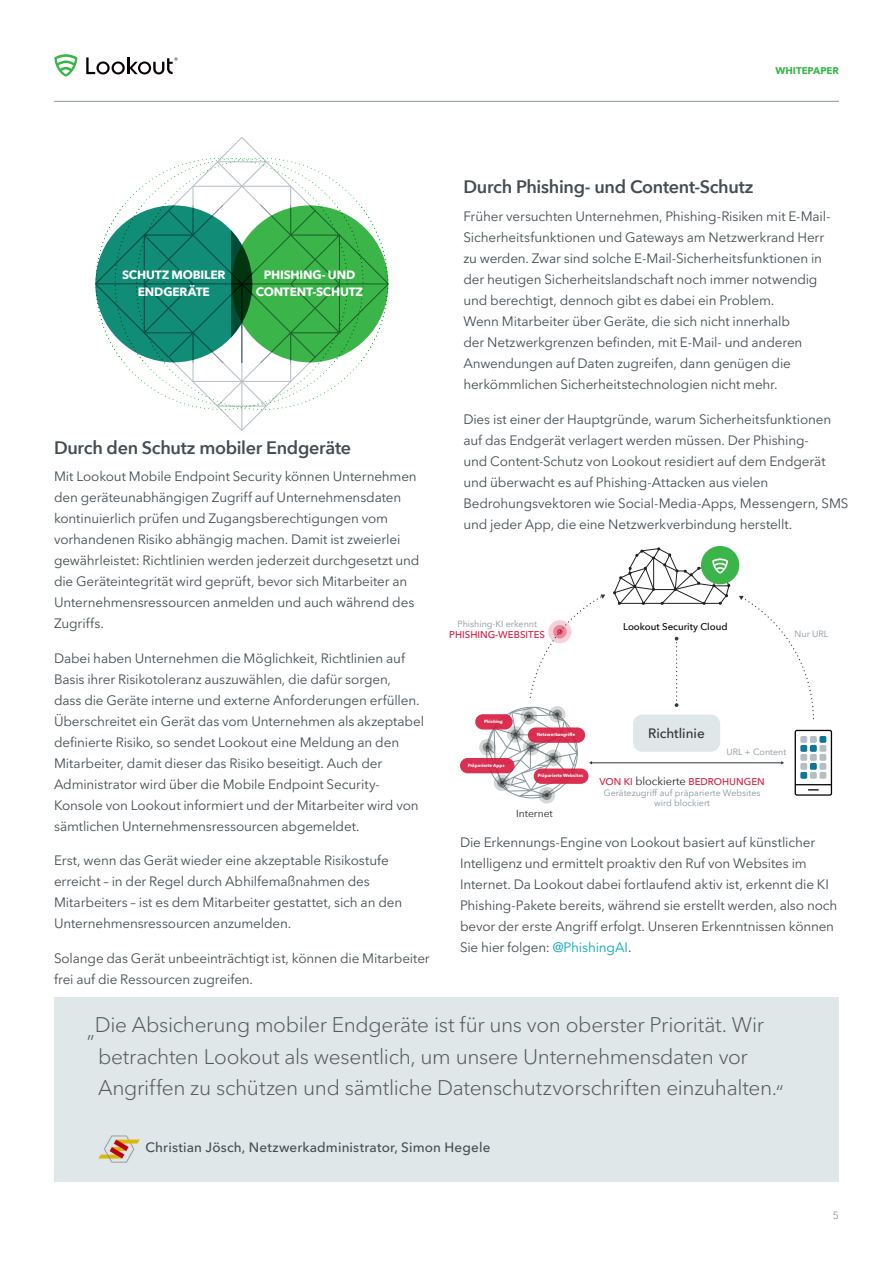
<style>
.page{position:relative;width:893px;height:1263px;background:#fff}
.page>*{position:absolute;margin:0;border:0;box-sizing:border-box;transform-origin:0 0}
.Lookout_Quote{font:300 21px/31.5px "Avenir Next LT Pro";letter-spacing:-.015em;color:#53595c}
.BodyCopy_SubHeader{font:600 18px "Avenir Next";letter-spacing:-.02em;color:#444d51}
.BodyCopy{font:13.5px/21px "Avenir Next LT Pro";letter-spacing:-.01em;color:#444d51}
.BodyCopy-2{font:500 13.5px "Avenir Next LT Pro";letter-spacing:.015em;color:#444d51}
.Paragraph_Style1{font:500 13.5px "Avenir Next LT Pro";color:#323332}
.Cover-header{font:700 12px/16.5px "Avenir Next";letter-spacing:-.015em;color:#fff;text-align:center}
.t1{font:10.5px "Avenir Next";color:#88969c}
.Paragraph_Style1-2{font:10.35px "Avenir Next";color:#231f20}
.Paragraph_Style1-3{font:500 9.75px "Avenir Next LT Pro";color:#d8193e}
.Paragraph_Style3{font:500 9.75px "Avenir Next";color:#000}
.t2{font:700 9.75px "Avenir Next";color:#3ab54a}
.Paragraph_Style3-2{font:9px/10.8px "Avenir Next LT Pro";color:#88969c;text-align:center}
.Paragraph_Style1-4{font:9px "Avenir Next LT Pro";color:#88969c}
.Paragraph_Style3-3{font:700 4.5px "Avenir Next LT Pro";color:#fff}
.s1{font-family:"Avenir Next";font-weight:400;font-size:11.1px;color:#231f20}
.s2{color:#00a8b9}
</style>
<div class="page">
<svg style="left:54px;top:54px;width:23px;height:22px"></svg>
<svg style="left:86px;top:57px;width:92px;height:17px"></svg>
<hr style="left:54px;top:101px;width:785px;height:1px;background:#88969c">
<div style="left:54px;top:997px;width:785px;height:184px;background:#e0e7e9"></div>
<img style="left:99px;top:1135px;width:40px;height:27px">
<div style="left:701px;top:546px;width:38px;height:38px;background:#3bb54a;border-radius:50%"></div>
<svg style="left:613px;top:547px;width:117px;height:58px"></svg>
<div style="left:795px;top:730px;width:37px;height:66px;border:1px solid #050504;border-radius:2px"></div>
<hr style="left:795px;top:784px;width:36px;height:1px;background:#050504">
<div style="left:800px;top:754px;width:7px;height:7px;background:#b5bec3;border-radius:2px"></div>
<div style="left:810px;top:754px;width:7px;height:7px;background:#b5bec3;border-radius:2px"></div>
<div style="left:819px;top:754px;width:7px;height:7px;background:#b5bec3;border-radius:2px"></div>
<div style="left:800px;top:745px;width:7px;height:7px;background:#0e769b;border-radius:2px"></div>
<div style="left:810px;top:745px;width:7px;height:7px;background:#0e769b;border-radius:2px"></div>
<div style="left:819px;top:745px;width:7px;height:7px;background:#b5bec3;border-radius:2px"></div>
<div style="left:800px;top:736px;width:7px;height:7px;background:#b5bec3;border-radius:2px"></div>
<div style="left:810px;top:736px;width:7px;height:7px;background:#b5bec3;border-radius:2px"></div>
<div style="left:819px;top:736px;width:7px;height:7px;background:#0e769b;border-radius:2px"></div>
<div style="left:800px;top:763px;width:7px;height:7px;background:#b5bec3;border-radius:2px"></div>
<div style="left:810px;top:763px;width:7px;height:7px;background:#0e769b;border-radius:2px"></div>
<div style="left:819px;top:763px;width:7px;height:7px;background:#b5bec3;border-radius:2px"></div>
<div style="left:800px;top:772px;width:7px;height:7px;background:#0e769b;border-radius:2px"></div>
<div style="left:810px;top:772px;width:7px;height:7px;background:#b5bec3;border-radius:2px"></div>
<div style="left:819px;top:772px;width:7px;height:7px;background:#b5bec3;border-radius:2px"></div>
<hr style="left:592px;top:762px;width:190px;height:1px;background:#313738">
<svg style="left:538px;top:787px;width:17px;height:16px"></svg>
<svg style="left:542px;top:790px;width:10px;height:10px"></svg>
<svg style="left:479px;top:739px;width:17px;height:16px"></svg>
<svg style="left:483px;top:742px;width:9px;height:10px"></svg>
<svg style="left:485px;top:706px;width:93px;height:91px"></svg>
<div style="left:475px;top:714px;width:38px;height:15px;background:#db3051;border-radius:8px"></div>
<div style="left:528px;top:727px;width:57px;height:16px;background:#db3051;border-radius:8px"></div>
<div style="left:460px;top:758px;width:54px;height:15px;background:#db3051;border-radius:8px"></div>
<div style="left:534px;top:768px;width:54px;height:16px;background:#db3051;border-radius:8px"></div>
<svg style="left:675px;top:637px;width:3px;height:70px"></svg>
<div style="left:633px;top:714px;width:87px;height:38px;background:#e0e7e9;border-radius:9px"></div>
<svg style="left:739px;top:596px;width:75px;height:124px"></svg>
<svg style="left:529px;top:594px;width:76px;height:104px"></svg>
<hr style="left:242px;top:284px;width:1px;height:146px;background:#b4bdc3">
<svg style="left:95px;top:145px;width:264px;height:278px"></svg>
<div style="left:95px;top:205px;width:157px;height:157px;background:#118c77;border-radius:50%"></div>
<svg style="left:231px;top:205px;width:157px;height:157px;background:#35a844"></svg>
<p class="t2" style="left:775px;top:62px;width:65px">WHITEPAPER</p>
<p class="Cover-header" style="left:122px;top:266px;width:105px">SCHUTZ MOBILER<br>ENDGERÄTE</p>
<p class="Cover-header" style="left:256px;top:266px;width:109px">PHISHING- UND<br>CONTENT-SCHUTZ</p>
<p class="BodyCopy_SubHeader" style="left:54px;top:432px;width:299px">Durch den Schutz mobiler Endgeräte</p>
<p class="BodyCopy" style="left:54px;top:466px;width:367px">Mit Lookout Mobile Endpoint Security können Unternehmen den geräteunabhängigen Zugriff auf Unternehmensdaten kontinuierlich prüfen und Zugangsberechtigungen vom vorhandenen Risiko abhängig machen. Damit ist zweierlei gewährleistet: Richtlinien werden jederzeit durchgesetzt und die Geräteintegrität wird geprüft, bevor sich Mitarbeiter an Unternehmensressourcen anmelden und auch während des Zugriffs.</p>
<p class="BodyCopy" style="left:54px;top:648px;width:372px">Dabei haben Unternehmen die Möglichkeit, Richtlinien auf Basis ihrer Risikotoleranz auszuwählen, die dafür sorgen,<br>dass die Geräte interne und externe Anforderungen erfüllen.<br>Überschreitet ein Gerät das vom Unternehmen als akzeptabel definierte Risiko, so sendet Lookout eine Meldung an den Mitarbeiter, damit dieser das Risiko beseitigt. Auch der Administrator wird über die Mobile Endpoint Security-Konsole von Lookout informiert und der Mitarbeiter wird von sämtlichen Unternehmensressourcen abgemeldet.</p>
<p class="BodyCopy" style="left:54px;top:850px;width:350px">Erst, wenn das Gerät wieder eine akzeptable Risikostufe erreicht – in der Regel durch Abhilfemaßnahmen des Mitarbeiters – ist es dem Mitarbeiter gestattet, sich an den Unternehmensressourcen anzumelden.</p>
<p class="BodyCopy" style="left:54px;top:948px;width:377px">Solange das Gerät unbeeinträchtigt ist, können die Mitarbeiter frei auf die Ressourcen zugreifen.</p>
<p class="BodyCopy_SubHeader" style="left:463px;top:172px;width:292px">Durch Phishing- und Content-Schutz</p>
<p class="BodyCopy" style="left:463px;top:206px;width:369px">Früher versuchten Unternehmen, Phishing-Risiken mit E-Mail-Sicherheitsfunktionen und Gateways am Netzwerkrand Herr zu werden. Zwar sind solche E-Mail-Sicherheitsfunktionen in der heutigen Sicherheitslandschaft noch immer notwendig und berechtigt, dennoch gibt es dabei ein Problem.<br>Wenn Mitarbeiter über Geräte, die sich nicht innerhalb<br>der Netzwerkgrenzen befinden, mit E-Mail- und anderen Anwendungen auf Daten zugreifen, dann genügen die herkömmlichen Sicherheitstechnologien nicht mehr.</p>
<p class="BodyCopy" style="left:463px;top:408px;width:387px">Dies ist einer der Hauptgründe, warum Sicherheitsfunktionen auf das Endgerät verlagert werden müssen. Der Phishing-<br>und Content-Schutz von Lookout residiert auf dem Endgerät und überwacht es auf Phishing-Attacken aus vielen Bedrohungsvektoren wie Social-Media-Apps, Messengern, SMS und jeder App, die eine Netzwerkverbindung herstellt.</p>
<p class="Paragraph_Style1-4" style="left:457px;top:618px;width:81px">Phishing-KI erkennt</p>
<p class="Paragraph_Style1-3" style="left:449px;top:629px;width:97px">PHISHING-WEBSITES</p>
<p class="Paragraph_Style3" style="left:623px;top:618px;width:106px">Lookout Security Cloud</p>
<p class="Paragraph_Style3-2" style="left:795px;top:628px;width:35px">Nur URL</p>
<p class="Paragraph_Style3-3" style="left:484px;top:719px;width:20px">Phishing</p>
<p class="Paragraph_Style3-3" style="left:468px;top:762px;width:38px">Präparierte Apps</p>
<p class="Paragraph_Style3-3" style="left:537px;top:732px;width:40px">Netzwerkangriffe</p>
<p class="Paragraph_Style3-3" style="left:538px;top:773px;width:47px">Präparierte Websites</p>
<p class="Paragraph_Style1-2" style="left:516px;top:805px;width:38px">Internet</p>
<p class="Paragraph_Style1" style="left:648px;top:725px;width:58px">Richtlinie</p>
<p class="Paragraph_Style3-2" style="left:726px;top:747px;width:61px">URL + Content</p>
<p class="Paragraph_Style1-3" style="left:599px;top:776px;width:167px">VON KI <span class="s1">blockierte</span> BEDROHUNGEN</p>
<p class="Paragraph_Style3-2" style="left:604px;top:787px;width:158px">Gerätezugriff auf präparierte Websites wird blockiert</p>
<p class="BodyCopy" style="left:460px;top:832px;width:379px">Die Erkennungs-Engine von Lookout basiert auf künstlicher Intelligenz und ermittelt proaktiv den Ruf von Websites im Internet. Da Lookout dabei fortlaufend aktiv ist, erkennt die KI Phishing-Pakete bereits, während sie erstellt werden, also noch bevor der erste Angriff erfolgt. Unseren Erkenntnissen können Sie hier folgen: <span class="s2">@PhishingAI</span>.</p>
<p class="Lookout_Quote" style="left:98px;top:1009px;width:687px;text-indent:-11px">„Die Absicherung mobiler Endgeräte ist für uns von oberster Priorität. Wir betrachten Lookout als wesentlich, um unsere Unternehmensdaten vor<br>Angriffen zu schützen und sämtliche Datenschutzvorschriften einzuhalten.“</p>
<p class="BodyCopy-2" style="left:146px;top:1139px;width:346px">Christian Jösch, Netzwerkadministrator, Simon Hegele</p>
<p class="t1" style="left:833px;top:1207px;width:8px">5</p>
</div>
